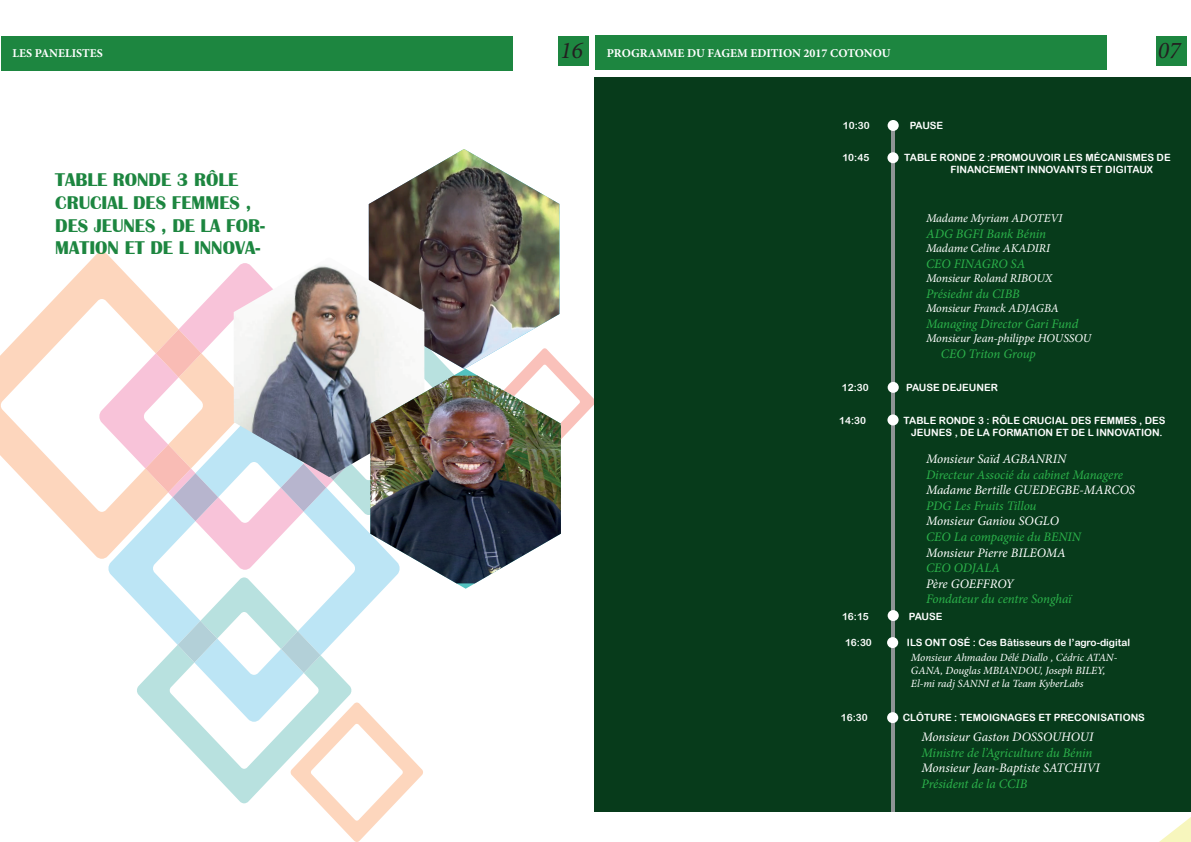
<style>
.page{position:relative;width:1191px;height:842px;background:#fff}
.page>*{position:absolute;margin:0;border:0;box-sizing:border-box;transform-origin:0 0}
.t1{font:italic 24px "Minion Pro";color:#231f20}
.t2{font:700 19px/22.8px "Britannic";color:#1d8640}
.t3{font:italic 13px "Minion Pro";letter-spacing:-.005em;color:#2cb34b}
.t4{font:italic 13px "Minion Pro";letter-spacing:-.005em;color:#fff}
.t5{font:italic 12px "Minion Pro";letter-spacing:-.005em;color:#fff}
.t6{font:700 12px "Minion Pro";color:#fff}
.t7{font:italic 11px/13.2px "Minion Pro";letter-spacing:-.005em;color:#fff}
.t8{font:10px/12px "Arial Rounded MT Bold";color:#fff}
</style>
<div class="page">
<svg style="left:0;top:252px;width:116px;height:306px"></svg>
<svg style="left:108px;top:570px;width:275px;height:52px"></svg>
<svg style="left:99px;top:263px;width:271px;height:307px"></svg>
<svg style="left:136px;top:577px;width:216px;height:226px"></svg>
<svg style="left:178px;top:621px;width:142px;height:52px"></svg>
<svg style="left:145px;top:329px;width:205px;height:192px"></svg>
<svg style="left:559px;top:362px;width:35px;height:77px"></svg>
<svg style="left:290px;top:702px;width:133px;height:140px"></svg>
<img style="left:369px;top:149px;width:190px;height:220px">
<img style="left:234px;top:257px;width:190px;height:220px">
<svg style="left:370px;top:369px;width:191px;height:220px"></svg>
<img style="left:370px;top:376px;width:191px;height:207px">
<div style="left:1px;top:36px;width:512px;height:34px;background:#1d8640"></div>
<img style="left:1159px;top:817px;width:32px;height:25px">
<div style="left:594px;top:77px;width:597px;height:734px;background:#073b1b"></div>
<div style="left:595px;top:36px;width:512px;height:34px;background:#1d8640"></div>
<hr style="left:891px;top:121px;width:3px;height:690px;background:#8e9495">
<div style="left:887px;top:120px;width:11px;height:11px;background:#fff;border-radius:50%"></div>
<div style="left:887px;top:152px;width:11px;height:11px;background:#fff;border-radius:50%"></div>
<div style="left:887px;top:382px;width:11px;height:11px;background:#fff;border-radius:50%"></div>
<div style="left:887px;top:414px;width:11px;height:11px;background:#fff;border-radius:50%"></div>
<div style="left:887px;top:610px;width:11px;height:11px;background:#fff;border-radius:50%"></div>
<div style="left:887px;top:637px;width:11px;height:11px;background:#fff;border-radius:50%"></div>
<div style="left:887px;top:712px;width:11px;height:11px;background:#fff;border-radius:50%"></div>
<div style="left:1155px;top:36px;width:31px;height:30px;background:#1d8640"></div>
<div style="left:558px;top:36px;width:30px;height:30px;background:#1d8640"></div>
<h1 class="t1" style="left:560px;top:34px;width:24px">16</h1>
<h1 class="t1" style="left:1157px;top:34px;width:24px">07</h1>
<p class="t6" style="left:13px;top:45px;width:92px">LES PANELISTES</p>
<p class="t6" style="left:607px;top:45px;width:285px">PROGRAMME DU FAGEM EDITION 2017 COTONOU</p>
<h2 class="t2" style="left:55px;top:168px;width:211px">TABLE RONDE 3 RÔLE<br>CRUCIAL DES FEMMES ,<br>DES JEUNES , DE LA FOR-<br>MATION ET DE L INNOVA-</h2>
<p class="t8" style="left:842px;top:120px;width:28px">10:30</p>
<p class="t8" style="left:909px;top:120px;width:35px">PAUSE</p>
<p class="t8" style="left:842px;top:151px;width:28px">10:45</p>
<p class="t8" style="left:950px;top:151px;width:222px;text-indent:-46px">TABLE RONDE 2 :PROMOUVOIR LES MÉCANISMES DE<br>FINANCEMENT INNOVANTS ET DIGITAUX</p>
<p class="t5" style="left:926px;top:210px;width:138px">Madame Myriam ADOTEVI</p>
<h3 class="t3" style="left:926px;top:225px;width:121px">ADG BGFI Bank Bénin</h3>
<p class="t5" style="left:926px;top:240px;width:125px">Madame Celine AKADIRI</p>
<h3 class="t3" style="left:926px;top:255px;width:101px">CEO FINAGRO SA</h3>
<p class="t5" style="left:926px;top:270px;width:128px">Monsieur Roland RIBOUX</p>
<h3 class="t3" style="left:926px;top:285px;width:95px">Présiednt du CIBB</h3>
<p class="t5" style="left:926px;top:300px;width:134px">Monsieur Franck ADJAGBA</p>
<h3 class="t3" style="left:926px;top:315px;width:154px">Managing Director Gari Fund</h3>
<p class="t5" style="left:926px;top:330px;width:167px">Monsieur Jean-philippe HOUSSOU</p>
<h3 class="t3" style="left:941px;top:345px;width:96px">CEO Triton Group</h3>
<p class="t8" style="left:842px;top:381px;width:28px">12:30</p>
<p class="t8" style="left:906px;top:381px;width:93px">PAUSE DEJEUNER</p>
<p class="t8" style="left:839px;top:414px;width:28px">14:30</p>
<p class="t8" style="left:903px;top:414px;width:263px;text-align:center">TABLE RONDE 3 : RÔLE CRUCIAL DES FEMMES , DES<br>JEUNES , DE LA FORMATION ET DE L INNOVATION.</p>
<h3 class="t4" style="left:926px;top:450px;width:142px">Monsieur Saïd AGBANRIN</h3>
<h3 class="t3" style="left:926px;top:465px;width:199px">Directeur Associé du cabinet Managere</h3>
<h3 class="t4" style="left:926px;top:481px;width:210px">Madame Bertille GUEDEGBE-MARCOS</h3>
<h3 class="t3" style="left:926px;top:497px;width:112px">PDG Les Fruits Tillou</h3>
<h3 class="t4" style="left:926px;top:512px;width:134px">Monsieur Ganiou SOGLO</h3>
<h3 class="t3" style="left:926px;top:528px;width:157px">CEO La compagnie du BENIN</h3>
<h3 class="t4" style="left:926px;top:543px;width:141px">Monsieur Pierre BILEOMA</h3>
<h3 class="t3" style="left:926px;top:559px;width:76px">CEO ODJALA</h3>
<h3 class="t4" style="left:926px;top:575px;width:89px">Père GOEFFROY</h3>
<h3 class="t3" style="left:926px;top:590px;width:147px">Fondateur du centre Songhaï</h3>
<p class="t8" style="left:842px;top:610px;width:28px">16:15</p>
<p class="t8" style="left:909px;top:610px;width:35px">PAUSE</p>
<p class="t8" style="left:845px;top:637px;width:28px">16:30</p>
<p class="t8" style="left:907px;top:637px;width:225px">ILS ONT OSÉ : Ces Bâtisseurs de l’agro-digital</p>
<p class="t7" style="left:911px;top:650px;width:208px">Monsieur Ahmadou Délé Diallo , Cédric ATAN-<br>GANA, Douglas MBIANDOU, Joseph BILEY,<br>El-mi radj SANNI et la Team KyberLabs</p>
<p class="t8" style="left:840px;top:711px;width:28px">16:30</p>
<p class="t8" style="left:902px;top:711px;width:244px">CLÔTURE : TEMOIGNAGES ET PRECONISATIONS</p>
<h3 class="t4" style="left:921px;top:728px;width:173px">Monsieur Gaston DOSSOUHOUI</h3>
<h3 class="t3" style="left:921px;top:743px;width:172px">Ministre de l’Agriculture du Bénin</h3>
<h3 class="t4" style="left:921px;top:759px;width:180px">Monsieur Jean-Baptiste SATCHIVI</h3>
<h3 class="t3" style="left:921px;top:775px;width:107px">Président de la CCIB</h3>
</div>
